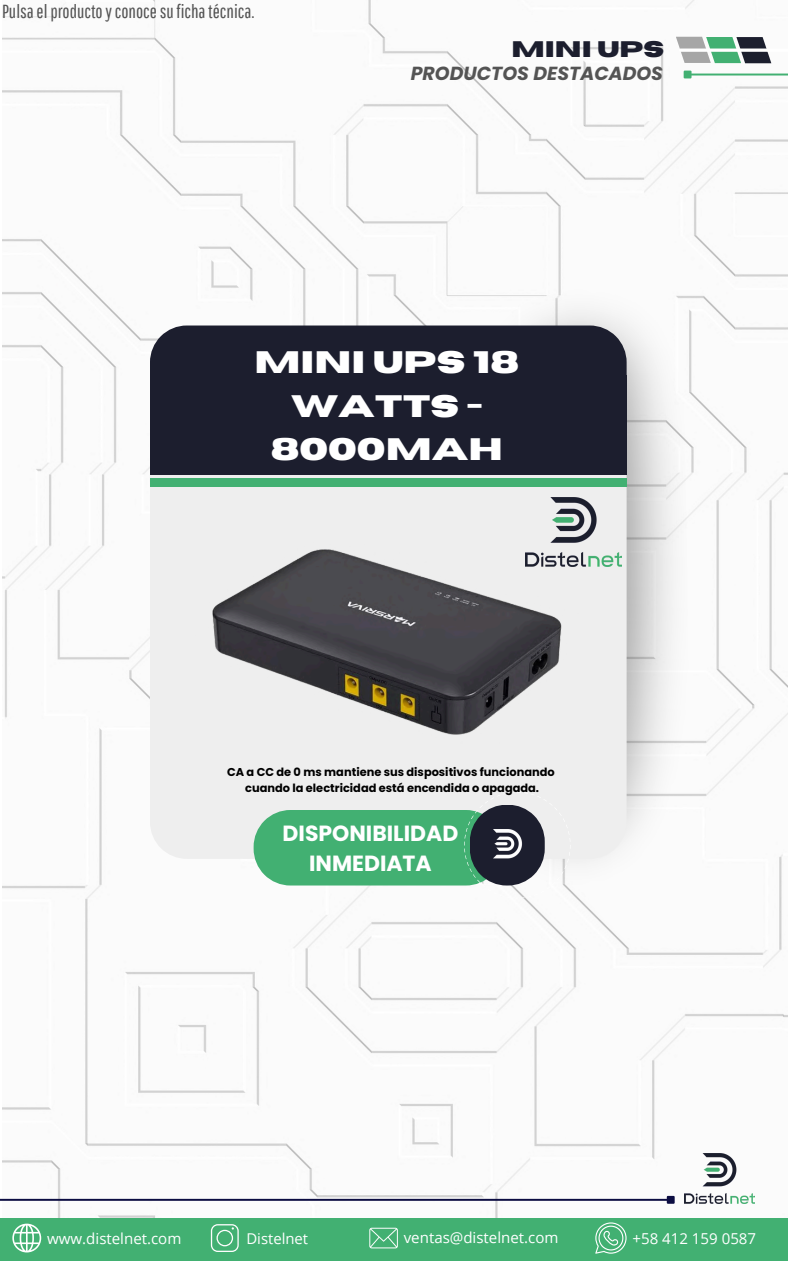
<style>
.page{position:relative;width:788px;height:1261px;background:#fff}
.page>*{position:absolute;margin:0;border:0;box-sizing:border-box;transform-origin:0 0}
.t1{font:700 30.97px/43.3px "Horizon";color:#fff;text-align:center}
.t2{font:700 22.4px "Horizon";color:#1c1e2e}
.t3{font:700 21.96px/29.8px "Poppins";color:#fff;text-align:center}
.t4{font:18.9px "Pathway Gothic One";color:#545454}
.t5{font:italic 700 18.9px "Poppins";color:#545454}
.t6{font:15.05px "Open Sans";color:#fff}
.t7{font:14.88px "Open Sans";color:#fff}
.t8{font:700 11.38px/15.8px "Poppins";color:#000;text-align:center}
</style>
<div class="page">
<img style="left:2px;top:0;width:785px;height:1217px">
<div style="left:0;top:1217px;width:788px;height:43px;background:#42b072"></div>
<hr style="left:0;top:1198px;width:667px;height:2px;background:#0c0d42">
<div style="left:666px;top:1195px;width:8px;height:8px;border:2px solid #0c0d42"></div>
<img style="left:684px;top:1153px;width:70px;height:50px">
<svg style="left:675px;top:37px;width:61px;height:26px"></svg>
<img style="left:736px;top:37px;width:35px;height:26px">
<svg style="left:678px;top:48px;width:109px;height:4px"></svg>
<hr style="left:691px;top:73px;width:97px;height:2px;background:#42b072">
<div style="left:683px;top:71px;width:8px;height:7px;border:2px solid #42b072"></div>
<img style="left:497px;top:274px;width:196px;height:628px">
<div style="left:150px;top:474px;width:476px;height:384px;background:#eee"></div>
<div style="left:150px;top:478px;width:476px;height:8px;background:#42b072"></div>
<div style="left:150px;top:325px;width:476px;height:49px;background:#1c1e2e"></div>
<div style="left:150px;top:374px;width:476px;height:100px;background:#1c1e2e"></div>
<img style="left:526px;top:498px;width:95px;height:68px">
<svg style="left:253px;top:791px;width:317px;height:107px"></svg>
<svg style="left:12px;top:1223px;width:29px;height:29px"></svg>
<svg style="left:369px;top:1227px;width:29px;height:20px"></svg>
<svg style="left:595px;top:1222px;width:31px;height:31px"></svg>
<svg style="left:211px;top:1224px;width:27px;height:27px"></svg>
<img style="left:477px;top:829px;width:60px;height:31px">
<img style="left:195px;top:540px;width:383px;height:202px">
<p class="t4" style="left:2px;top:0;width:254px">Pulsaelproductoyconocesufichatécnica.</p>
<h6 class="t2" style="left:511px;top:38px;width:154px">MINI UPS</h6>
<p class="t5" style="left:410px;top:61px;width:254px">PRODUCTOS DESTACADOS</p>
<p class="t1" style="left:254px;top:342px;width:266px">MINI UPS 18<br>WATTS -<br>8000MAH</p>
<p class="t8" style="left:227px;top:764px;width:329px">CA a CC de 0 ms mantiene sus dispositivos funcionando cuando la electricidad está encendida o apagada.</p>
<h3 class="t3" style="left:282px;top:818px;width:177px">DISPONIBILIDAD<br>INMEDIATA</h3>
<p class="t6" style="left:47px;top:1227px;width:136px">www.distelnet.com</p>
<p class="t7" style="left:246px;top:1227px;width:63px">Distelnet</p>
<p class="t6" style="left:404px;top:1226px;width:156px">ventas@distelnet.com</p>
<p class="t6" style="left:632px;top:1227px;width:125px">+58 412 159 0587</p>
</div>
